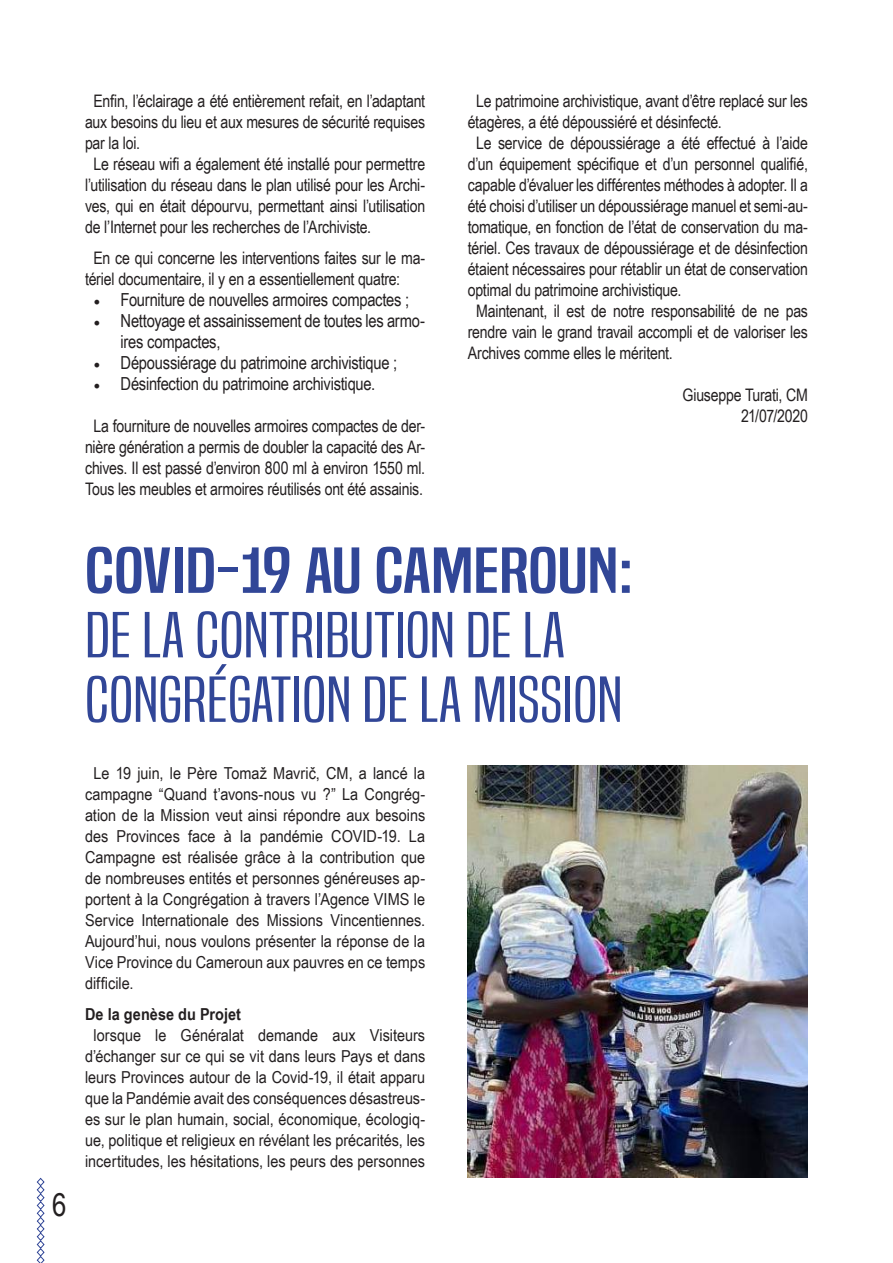
<style>
.page{position:relative;width:893px;height:1263px;background:#fff}
.page>*{position:absolute;margin:0;border:0;box-sizing:border-box;transform-origin:0 0}
.t1{font:60px/64.5px "Built Titling Lt";color:#314697;scale:1.46 1}
.t2{font:60px "Built Titling Rg";color:#314697;scale:1.46 1}
.t3{font:31.5px "Arial Narrow";color:#231f20}
.t4{font:18px/21px "Arial Narrow";letter-spacing:-.015em;color:#231f20}
.t5{font:17.25px/21px "Arial Narrow";letter-spacing:-.015em;color:#231f20}
.t6{font:16.5px/21px "Arial Narrow";color:#231f20;text-align:justify;scale:1.07 1}
.t7{font:700 16.5px "Arial Narrow";letter-spacing:.005em;color:#231f20;scale:1.07 1}
.s1{font-family:"Minion Pro"}
</style>
<div class="page">
<svg style="left:36px;top:1177px;width:9px;height:86px"></svg>
<img style="left:468px;top:765px;width:340px;height:413px">
<p class="t5" style="left:94px;top:89px;width:333px">Enfin, l’éclairage a été entièrement refait, en l’adaptant</p>
<p class="t5" style="left:85px;top:110px;width:342px">aux besoins du lieu et aux mesures de sécurité requises</p>
<p class="t5" style="left:85px;top:131px;width:57px">par la loi.</p>
<p class="t5" style="left:94px;top:152px;width:333px">Le réseau wifi a également été installé pour permettre</p>
<p class="t5" style="left:85px;top:173px;width:342px">l’utilisation du réseau dans le plan utilisé pour les Archi-</p>
<p class="t5" style="left:85px;top:194px;width:342px">ves, qui en était dépourvu, permettant ainsi l’utilisation</p>
<p class="t5" style="left:85px;top:215px;width:288px">de l’Internet pour les recherches de l’Archiviste.</p>
<p class="t5" style="left:85px;top:247px;width:342px;text-indent:9px">En ce qui concerne les interventions faites sur le ma&shy;tériel documentaire, il y en a essentiellement quatre:</p>
<p class="t4" style="left:94px;top:288px;width:317px"><span class="s1">•</span> Fourniture de nouvelles armoires compactes ;</p>
<p class="t4" style="left:121px;top:309px;width:306px;text-indent:-27px"><span class="s1">•</span> Nettoyage et assainissement de toutes les armo&shy;ires compactes,</p>
<p class="t4" style="left:94px;top:351px;width:305px"><span class="s1">•</span> Dépoussiérage du patrimoine archivistique ;</p>
<p class="t4" style="left:94px;top:372px;width:283px"><span class="s1">•</span> Désinfection du patrimoine archivistique.</p>
<p class="t5" style="left:85px;top:415px;width:342px;text-align:center">La fourniture de nouvelles armoires compactes de der&shy;nière génération a permis de doubler la capacité des Ar&shy;chives. Il est passé d’environ 800 ml à environ 1550 ml.<br>Tous les meubles et armoires réutilisés ont été assainis.</p>
<p class="t5" style="left:476px;top:89px;width:333px">Le patrimoine archivistique, avant d’être replacé sur les</p>
<p class="t5" style="left:468px;top:110px;width:255px">étagères, a été dépoussiéré et désinfecté.</p>
<p class="t5" style="left:476px;top:131px;width:333px">Le service de dépoussiérage a été effectué à l’aide</p>
<p class="t5" style="left:468px;top:152px;width:342px">d’un équipement spécifique et d’un personnel qualifié,</p>
<p class="t5" style="left:468px;top:173px;width:342px">capable d’évaluer les différentes méthodes à adopter. Il a</p>
<p class="t5" style="left:468px;top:194px;width:342px">été choisi d’utiliser un dépoussiérage manuel et semi-au-</p>
<p class="t5" style="left:468px;top:215px;width:342px">tomatique, en fonction de l’état de conservation du ma-</p>
<p class="t5" style="left:468px;top:236px;width:342px">tériel. Ces travaux de dépoussiérage et de désinfection</p>
<p class="t5" style="left:468px;top:257px;width:342px">étaient nécessaires pour rétablir un état de conservation</p>
<p class="t5" style="left:468px;top:278px;width:215px">optimal du patrimoine archivistique.</p>
<p class="t5" style="left:476px;top:299px;width:333px">Maintenant, il est de notre responsabilité de ne pas</p>
<p class="t5" style="left:468px;top:320px;width:342px">rendre vain le grand travail accompli et de valoriser les</p>
<p class="t5" style="left:468px;top:341px;width:207px">Archives comme elles le méritent.</p>
<p class="t5" style="left:682px;top:383px;width:127px;text-align:right">Giuseppe Turati, CM<br>21/07/2020</p>
<h2 class="t3" style="left:52px;top:1181px;width:16px">6</h2>
<h1 class="t2" style="left:85px;top:535px;width:377px">COVID-19AU CAMEROUN:</h1>
<h1 class="t1" style="left:85px;top:603px;width:370px">DE LA CONTRIBUTION DE LA<br>CONGRÉGATION DE LA MISSION</h1>
<p class="t6" style="left:85px;top:762px;width:319px;text-indent:9px">Le 19 juin, le Père Tomaž Mavrič, CM, a lancé la campagne “Quand t’avons-nous vu ?” La Congrég&shy;ation de la Mission veut ainsi répondre aux besoins des Provinces face à la pandémie COVID-19. La Campagne est réalisée grâce à la contribution que de nombreuses entités et personnes généreuses ap&shy;portent à la Congrégation à travers l’Agence VIMS le Service Internationale des Missions Vincentiennes.<br>Aujourd’hui, nous voulons présenter la réponse de la Vice Province du Cameroun aux pauvres en ce temps difficile.</p>
<p class="t7" style="left:85px;top:1002px;width:147px">De la genèse du Projet</p>
<p class="t6" style="left:85px;top:1024px;width:319px;text-align:center">lorsque le Généralat demande aux Visiteurs d’échanger sur ce qui se vit dans leurs Pays et dans leurs Provinces autour de la Covid-19, il était apparu que la Pandémie avait des conséquences désastreus&shy;es sur le plan humain, social, économique, écologiq&shy;ue, politique et religieux en révélant les précarités, les incertitudes, les hésitations, les peurs des personnes</p>
</div>
